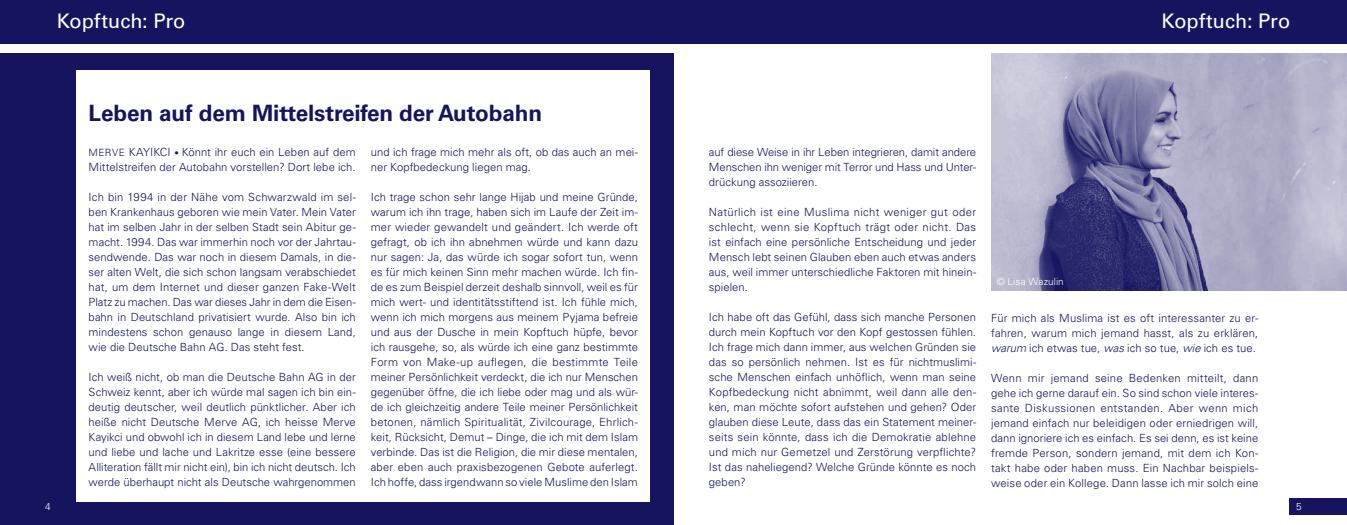
<style>
.page{position:relative;width:1347px;height:525px;background:#fff}
.page>*{position:absolute;margin:0;border:0;box-sizing:border-box;transform-origin:0 0}
.t1{font:700 22.5px "Univers LT Std";letter-spacing:-.005em;color:#16145f}
.t2{font:20px "Univers LT Std";letter-spacing:-.005em;color:#fff}
.t3{font:300 11.25px/15px "Univers LT Std";letter-spacing:.005em;color:#16145f;text-align:justify}
.t4{font:300 10px "Univers LT Std";letter-spacing:.005em;color:#fff}
.t5{font:300 10px "Univers LT Std";color:#16145f}
.s1{font-size:8.75px}
.s2{font-style:italic}
</style>
<div class="page">
<div style="left:0;top:54px;width:673px;height:470px;background:#16145f"></div>
<div style="left:0;top:0;width:689px;height:43px;background:#16145f"></div>
<div style="left:76px;top:70px;width:573px;height:431px;background:#fff"></div>
<div style="left:1289px;top:498px;width:57px;height:16px;background:#16145f"></div>
<div style="left:673px;top:0;width:673px;height:43px;background:#16145f"></div>
<img style="left:991px;top:53px;width:355px;height:238px">
<h2 class="t2" style="left:57px;top:9px;width:130px">Kopftuch: Pro</h2>
<h1 class="t1" style="left:89px;top:100px;width:455px">Leben auf dem Mittelstreifen der Autobahn</h1>
<p class="t5" style="left:89px;top:146px;width:18px">Merve</p>
<p class="t3" style="left:129px;top:144px;width:28px">Kayikci</p>
<p class="t3" style="left:371px;top:144px;width:269px">und ich frage mich mehr als oft, ob das auch an mei&shy;ner Kopfbedeckung liegen mag.</p>
<p class="t3" style="left:371px;top:189px;width:269px">Ich trage schon sehr lange Hijab und meine Gründe, warum ich ihn trage, haben sich im Laufe der Zeit im&shy;mer wieder gewandelt und geändert. Ich werde oft gefragt, ob ich ihn abnehmen würde und kann dazu nur sagen: Ja, das würde ich sogar sofort tun, wenn es für mich keinen Sinn mehr machen würde. Ich fin&shy;de es zum Beispiel derzeit deshalb sinnvoll, weil es für mich wert- und identitätsstiftend ist. Ich fühle mich, wenn ich mich morgens aus meinem Pyjama befreie und aus der Dusche in mein Kopftuch hüpfe, bevor ich rausgehe, so, als würde ich eine ganz bestimmte Form von Make-up auflegen, die bestimmte Teile meiner Persönlichkeit verdeckt, die ich nur Menschen gegenüber öffne, die ich liebe oder mag und als wür&shy;de ich gleichzeitig andere Teile meiner Persönlichkeit betonen, nämlich Spiritualität, Zivilcourage, Ehrlich&shy;keit, Rücksicht, Demut – Dinge, die ich mit dem Islam verbinde. Das ist die Religion, die mir diese mentalen, aber eben auch praxisbezogenen Gebote auferlegt.<br>Ich hoffe, dass irgendwann so viele Muslime den Islam</p>
<p class="t3" style="left:89px;top:144px;width:269px;text-align:right"><span class="s1">•</span> Könnt ihr euch ein Leben auf dem<br>Mittelstreifen der Autobahn vorstellen? Dort lebe ich.</p>
<p class="t3" style="left:89px;top:189px;width:269px">Ich bin 1994 in der Nähe vom Schwarzwald im sel&shy;ben Krankenhaus geboren wie mein Vater. Mein Vater hat im selben Jahr in der selben Stadt sein Abitur ge&shy;macht. 1994. Das war immerhin noch vor der Jahrtau&shy;sendwende. Das war noch in diesem Damals, in die&shy;ser alten Welt, die sich schon langsam verabschiedet hat, um dem Internet und dieser ganzen Fake-Welt Platz zu machen. Das war dieses Jahr in dem die Eisen&shy;bahn in Deutschland privatisiert wurde. Also bin ich mindestens schon genauso lange in diesem Land, wie die Deutsche Bahn AG. Das steht fest.</p>
<p class="t3" style="left:89px;top:369px;width:269px">Ich weiß nicht, ob man die Deutsche Bahn AG in der Schweiz kennt, aber ich würde mal sagen ich bin ein&shy;deutig deutscher, weil deutlich pünktlicher. Aber ich heiße nicht Deutsche Merve AG, ich heisse Merve Kayikci und obwohl ich in diesem Land lebe und lerne und liebe und lache und Lakritze esse (eine bessere Alliteration fällt mir nicht ein), bin ich nicht deutsch. Ich werde überhaupt nicht als Deutsche wahrgenommen</p>
<h2 class="t2" style="left:1161px;top:9px;width:130px">Kopftuch: Pro</h2>
<h2 class="t2" style="left:1223px;top:9px;width:62px">Rubrik</h2>
<p class="t3" style="left:709px;top:144px;width:269px">auf diese Weise in ihr Leben integrieren, damit andere Menschen ihn weniger mit Terror und Hass und Unter&shy;drückung assoziieren.</p>
<p class="t3" style="left:709px;top:204px;width:269px">Natürlich ist eine Muslima nicht weniger gut oder schlecht, wenn sie Kopftuch trägt oder nicht. Das ist einfach eine persönliche Entscheidung und jeder Mensch lebt seinen Glauben eben auch etwas anders aus, weil immer unterschiedliche Faktoren mit hinein&shy;spielen.</p>
<p class="t3" style="left:709px;top:309px;width:269px">Ich habe oft das Gefühl, dass sich manche Personen durch mein Kopftuch vor den Kopf gestossen fühlen.<br>Ich frage mich dann immer, aus welchen Gründen sie das so persönlich nehmen. Ist es für nichtmuslimi&shy;sche Menschen einfach unhöflich, wenn man seine Kopfbedeckung nicht abnimmt, weil dann alle den&shy;ken, man möchte sofort aufstehen und gehen? Oder glauben diese Leute, dass das ein Statement meiner&shy;seits sein könnte, dass ich die Demokratie ablehne und mich nur Gemetzel und Zerstörung verpflichte?<br>Ist das naheliegend? Welche Gründe könnte es noch geben?</p>
<p class="t3" style="left:991px;top:310px;width:269px">Für mich als Muslima ist es oft interessanter zu er&shy;fahren, warum mich jemand hasst, als zu erklären, <span class="s2">warum</span> ich etwas tue, <span class="s2">was</span> ich so tue, <span class="s2">wie</span> ich es tue.</p>
<p class="t4" style="left:996px;top:275px;width:69px">© Lisa Wazulin</p>
<p class="t3" style="left:991px;top:370px;width:269px">Wenn mir jemand seine Bedenken mitteilt, dann gehe ich gerne darauf ein. So sind schon viele interes&shy;sante Diskussionen entstanden. Aber wenn mich jemand einfach nur beleidigen oder erniedrigen will, dann ignoriere ich es einfach. Es sei denn, es ist keine fremde Person, sondern jemand, mit dem ich Kon&shy;takt habe oder haben muss. Ein Nachbar beispiels&shy;weise oder ein Kollege. Dann lasse ich mir solch eine</p>
<p class="t4" style="left:45px;top:499px;width:7px">4</p>
<p class="t4" style="left:1296px;top:499px;width:7px">5</p>
</div>
